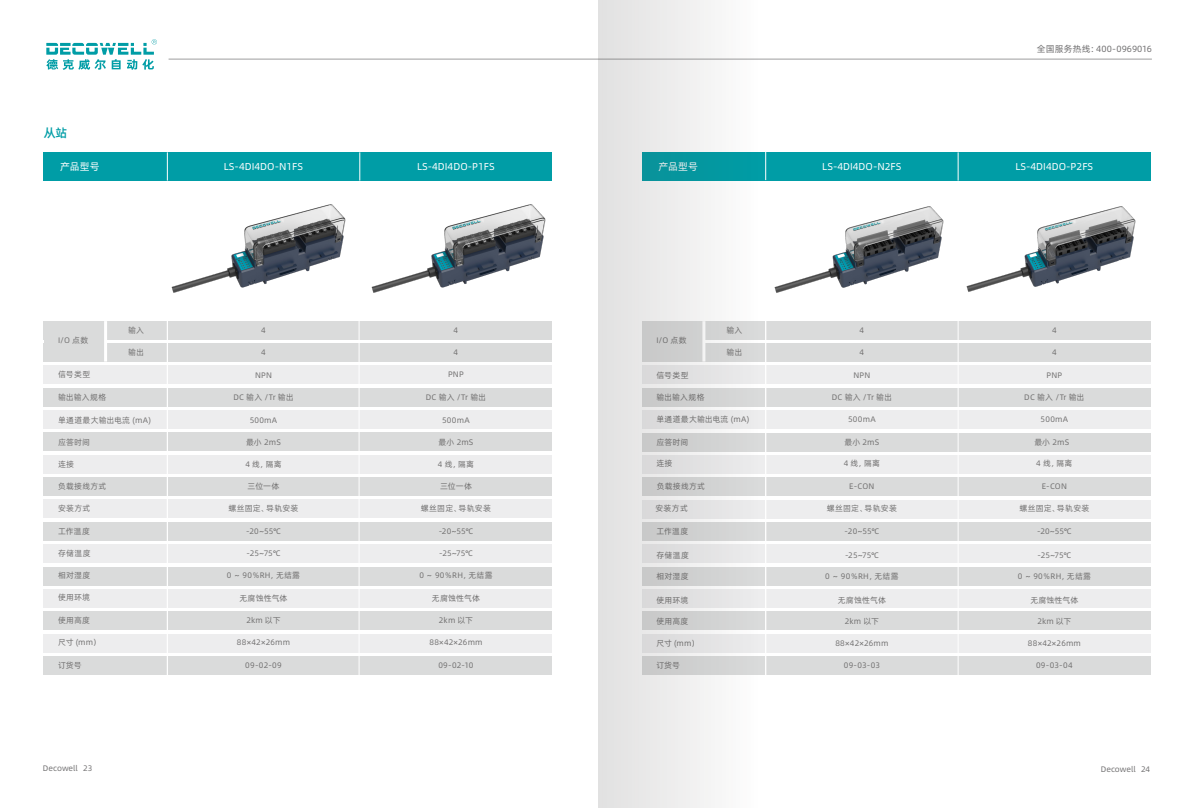
<style>
.page{position:relative;width:1191px;height:808px;background:#fff}
.page>*{position:absolute;margin:0;border:0;box-sizing:border-box;transform-origin:0 0}
.t1{font:12px "Alibaba Pu Hui Ti M";color:#009da6}
.t2{font:10px "Alibaba Pu Hui Ti R";color:#fff}
.t3{font:9px "Alibaba Pu Hui Ti R";letter-spacing:.005em;color:#717071}
.t4{font:8px "Alibaba Pu Hui Ti R";letter-spacing:.02em;color:#727171}
.t5{font:8px "Alibaba Pu Hui Ti R";letter-spacing:-.005em;color:#717071}
</style>
<div class="page">
<svg style="left:46px;top:39px;width:111px;height:31px"></svg>
<hr style="left:168px;top:59px;width:983px;height:1px;background:#9d9d9e">
<div style="left:44px;top:321px;width:508px;height:18px;background:#dadbdb"></div>
<div style="left:44px;top:343px;width:508px;height:19px;background:#dadbdb"></div>
<div style="left:44px;top:321px;width:62px;height:41px;background:#dadbdb"></div>
<div style="left:44px;top:152px;width:508px;height:29px;background:#009da6"></div>
<div style="left:44px;top:410px;width:508px;height:19px;background:#ededee"></div>
<div style="left:44px;top:366px;width:508px;height:18px;background:#ededee"></div>
<div style="left:44px;top:388px;width:508px;height:18px;background:#dadbdb"></div>
<div style="left:44px;top:545px;width:508px;height:18px;background:#ededee"></div>
<div style="left:44px;top:433px;width:508px;height:18px;background:#dadbdb"></div>
<div style="left:44px;top:455px;width:508px;height:18px;background:#ededee"></div>
<div style="left:44px;top:477px;width:508px;height:19px;background:#dadbdb"></div>
<div style="left:44px;top:500px;width:508px;height:18px;background:#ededee"></div>
<div style="left:44px;top:522px;width:508px;height:18px;background:#dadbdb"></div>
<div style="left:44px;top:567px;width:508px;height:18px;background:#dadbdb"></div>
<div style="left:44px;top:589px;width:508px;height:18px;background:#ededee"></div>
<div style="left:44px;top:612px;width:508px;height:18px;background:#dadbdb"></div>
<div style="left:44px;top:634px;width:508px;height:18px;background:#ededee"></div>
<div style="left:44px;top:656px;width:508px;height:18px;background:#dadbdb"></div>
<svg style="left:359px;top:152px;width:1px;height:29px"></svg>
<svg style="left:167px;top:152px;width:1px;height:29px"></svg>
<hr style="left:104px;top:321px;width:3px;height:41px;background:#fff">
<hr style="left:167px;top:319px;width:1px;height:400px;background:#fff">
<hr style="left:358px;top:319px;width:1px;height:400px;background:#fff">
<img style="left:171px;top:204px;width:175px;height:89px">
<img style="left:371px;top:204px;width:175px;height:89px">
<div style="left:642px;top:321px;width:508px;height:18px;background:#dadbdb"></div>
<div style="left:642px;top:343px;width:508px;height:19px;background:#dadbdb"></div>
<div style="left:642px;top:152px;width:508px;height:29px;background:#009da6"></div>
<div style="left:642px;top:411px;width:508px;height:18px;background:#ededee"></div>
<div style="left:642px;top:366px;width:508px;height:18px;background:#ededee"></div>
<div style="left:642px;top:388px;width:508px;height:18px;background:#dadbdb"></div>
<div style="left:642px;top:545px;width:508px;height:18px;background:#ededee"></div>
<div style="left:642px;top:433px;width:508px;height:18px;background:#dadbdb"></div>
<div style="left:642px;top:455px;width:508px;height:18px;background:#ededee"></div>
<div style="left:642px;top:478px;width:508px;height:18px;background:#dadbdb"></div>
<div style="left:642px;top:500px;width:508px;height:18px;background:#ededee"></div>
<div style="left:642px;top:522px;width:508px;height:18px;background:#dadbdb"></div>
<div style="left:642px;top:567px;width:508px;height:18px;background:#dadbdb"></div>
<div style="left:642px;top:589px;width:508px;height:19px;background:#ededee"></div>
<div style="left:642px;top:612px;width:508px;height:18px;background:#dadbdb"></div>
<div style="left:642px;top:634px;width:508px;height:18px;background:#ededee"></div>
<div style="left:642px;top:656px;width:508px;height:19px;background:#dadbdb"></div>
<svg style="left:957px;top:152px;width:1px;height:29px"></svg>
<svg style="left:765px;top:152px;width:1px;height:28px"></svg>
<hr style="left:765px;top:319px;width:1px;height:400px;background:#fff">
<hr style="left:957px;top:319px;width:1px;height:400px;background:#fff">
<img style="left:774px;top:206px;width:170px;height:87px">
<img style="left:966px;top:206px;width:170px;height:86px">
<svg style="left:598px;top:0;width:162px;height:808px"></svg>
<p class="t3" style="left:1037px;top:42px;width:117px">全国服务热线：400-0969016</p>
<h1 class="t1" style="left:44px;top:123px;width:25px">从站</h1>
<p class="t2" style="left:60px;top:159px;width:41px">产品型号</p>
<p class="t2" style="left:417px;top:159px;width:79px">LS-4DI4DO-P1FS</p>
<p class="t2" style="left:224px;top:159px;width:81px">LS-4DI4DO-N1FS</p>
<p class="t2" style="left:658px;top:159px;width:41px">产品型号</p>
<p class="t2" style="left:1015px;top:159px;width:79px">LS-4DI4DO-P2FS</p>
<p class="t2" style="left:822px;top:159px;width:81px">LS-4DI4DO-N2FS</p>
<p class="t4" style="left:58px;top:334px;width:32px">I/O 点数</p>
<p class="t4" style="left:58px;top:369px;width:34px">信号类型</p>
<p class="t4" style="left:128px;top:324px;width:17px">输入</p>
<p class="t4" style="left:128px;top:346px;width:17px">输出</p>
<p class="t4" style="left:261px;top:324px;width:6px">4</p>
<p class="t4" style="left:261px;top:346px;width:6px">4</p>
<p class="t4" style="left:255px;top:369px;width:18px">NPN</p>
<p class="t4" style="left:453px;top:324px;width:6px">4</p>
<p class="t4" style="left:453px;top:346px;width:6px">4</p>
<p class="t4" style="left:448px;top:369px;width:17px">PNP</p>
<p class="t4" style="left:58px;top:391px;width:50px">输出输入规格</p>
<p class="t4" style="left:426px;top:391px;width:62px">DC 输入 /Tr 输出</p>
<p class="t4" style="left:233px;top:391px;width:62px">DC 输入 /Tr 输出</p>
<p class="t4" style="left:58px;top:414px;width:95px">单通道最大输出电流 (mA)</p>
<p class="t4" style="left:58px;top:436px;width:33px">应答时间</p>
<p class="t4" style="left:250px;top:414px;width:29px">500mA</p>
<p class="t4" style="left:246px;top:436px;width:36px">最小 2mS</p>
<p class="t4" style="left:442px;top:414px;width:29px">500mA</p>
<p class="t4" style="left:438px;top:436px;width:36px">最小 2mS</p>
<p class="t4" style="left:726px;top:324px;width:17px">输入</p>
<p class="t4" style="left:726px;top:346px;width:17px">输出</p>
<p class="t4" style="left:1052px;top:324px;width:6px">4</p>
<p class="t4" style="left:1052px;top:346px;width:6px">4</p>
<p class="t4" style="left:859px;top:324px;width:6px">4</p>
<p class="t4" style="left:859px;top:346px;width:6px">4</p>
<p class="t4" style="left:853px;top:369px;width:18px">NPN</p>
<p class="t4" style="left:848px;top:413px;width:29px">500mA</p>
<p class="t4" style="left:656px;top:334px;width:32px">I/O 点数</p>
<p class="t4" style="left:656px;top:369px;width:34px">信号类型</p>
<p class="t4" style="left:656px;top:413px;width:95px">单通道最大输出电流 (mA)</p>
<p class="t4" style="left:656px;top:436px;width:33px">应答时间</p>
<p class="t4" style="left:1046px;top:369px;width:17px">PNP</p>
<p class="t4" style="left:656px;top:391px;width:50px">输出输入规格</p>
<p class="t4" style="left:1024px;top:391px;width:62px">DC 输入 /Tr 输出</p>
<p class="t4" style="left:831px;top:391px;width:62px">DC 输入 /Tr 输出</p>
<p class="t4" style="left:1040px;top:413px;width:29px">500mA</p>
<p class="t4" style="left:1034px;top:436px;width:36px">最小 2mS</p>
<p class="t4" style="left:844px;top:436px;width:36px">最小 2mS</p>
<p class="t4" style="left:58px;top:458px;width:18px">连接</p>
<p class="t4" style="left:245px;top:458px;width:38px">4 线，隔离</p>
<p class="t4" style="left:438px;top:458px;width:38px">4 线，隔离</p>
<p class="t4" style="left:58px;top:480px;width:50px">负载接线方式</p>
<p class="t4" style="left:247px;top:480px;width:33px">三位一体</p>
<p class="t4" style="left:440px;top:480px;width:33px">三位一体</p>
<p class="t4" style="left:58px;top:502px;width:34px">安装方式</p>
<p class="t4" style="left:228px;top:502px;width:71px">螺丝固定、导轨安装</p>
<p class="t4" style="left:421px;top:502px;width:71px">螺丝固定、导轨安装</p>
<p class="t4" style="left:656px;top:458px;width:18px">连接</p>
<p class="t4" style="left:655px;top:502px;width:34px">安装方式</p>
<p class="t4" style="left:656px;top:480px;width:50px">负载接线方式</p>
<p class="t4" style="left:843px;top:458px;width:38px">4 线，隔离</p>
<p class="t4" style="left:1036px;top:458px;width:38px">4 线，隔离</p>
<p class="t4" style="left:849px;top:480px;width:27px">E-CON</p>
<p class="t4" style="left:1041px;top:480px;width:27px">E-CON</p>
<p class="t4" style="left:827px;top:502px;width:71px">螺丝固定、导轨安装</p>
<p class="t4" style="left:1019px;top:502px;width:71px">螺丝固定、导轨安装</p>
<p class="t4" style="left:58px;top:525px;width:33px">工作温度</p>
<p class="t4" style="left:58px;top:547px;width:34px">存储温度</p>
<p class="t4" style="left:58px;top:569px;width:34px">相对湿度</p>
<p class="t4" style="left:58px;top:591px;width:34px">使用环境</p>
<p class="t4" style="left:58px;top:614px;width:34px">使用高度</p>
<p class="t4" style="left:58px;top:636px;width:44px">尺寸 (mm）</p>
<p class="t4" style="left:246px;top:525px;width:36px">-20~55℃</p>
<p class="t4" style="left:247px;top:547px;width:35px">-25~75℃</p>
<p class="t4" style="left:227px;top:569px;width:75px">0 ～ 90％RH，无结露</p>
<p class="t4" style="left:239px;top:592px;width:49px">无腐蚀性气体</p>
<p class="t4" style="left:246px;top:614px;width:36px">2km 以下</p>
<p class="t4" style="left:237px;top:636px;width:55px">88×42×26mm</p>
<p class="t4" style="left:439px;top:525px;width:36px">-20~55℃</p>
<p class="t4" style="left:439px;top:547px;width:35px">-25~75℃</p>
<p class="t4" style="left:419px;top:569px;width:75px">0 ～ 90％RH，无结露</p>
<p class="t4" style="left:432px;top:592px;width:49px">无腐蚀性气体</p>
<p class="t4" style="left:439px;top:614px;width:36px">2km 以下</p>
<p class="t4" style="left:429px;top:636px;width:55px">88×42×26mm</p>
<p class="t4" style="left:58px;top:659px;width:25px">订货号</p>
<p class="t4" style="left:438px;top:659px;width:37px">09-02-10</p>
<p class="t4" style="left:245px;top:659px;width:38px">09-02-09</p>
<p class="t4" style="left:656px;top:525px;width:33px">工作温度</p>
<p class="t4" style="left:656px;top:549px;width:34px">存储温度</p>
<p class="t4" style="left:656px;top:570px;width:34px">相对湿度</p>
<p class="t4" style="left:656px;top:594px;width:34px">使用环境</p>
<p class="t4" style="left:656px;top:615px;width:34px">使用高度</p>
<p class="t4" style="left:656px;top:637px;width:44px">尺寸 (mm）</p>
<p class="t4" style="left:656px;top:659px;width:25px">订货号</p>
<p class="t4" style="left:844px;top:525px;width:36px">-20~55℃</p>
<p class="t4" style="left:845px;top:549px;width:35px">-25~75℃</p>
<p class="t4" style="left:825px;top:570px;width:75px">0 ～ 90％RH，无结露</p>
<p class="t4" style="left:838px;top:594px;width:49px">无腐蚀性气体</p>
<p class="t4" style="left:845px;top:615px;width:36px">2km 以下</p>
<p class="t4" style="left:843px;top:659px;width:38px">09-03-03</p>
<p class="t4" style="left:835px;top:637px;width:55px">88×42×26mm</p>
<p class="t4" style="left:1037px;top:525px;width:36px">-20~55℃</p>
<p class="t4" style="left:1037px;top:549px;width:35px">-25~75℃</p>
<p class="t4" style="left:1017px;top:570px;width:75px">0 ～ 90％RH，无结露</p>
<p class="t4" style="left:1030px;top:594px;width:49px">无腐蚀性气体</p>
<p class="t4" style="left:1037px;top:615px;width:36px">2km 以下</p>
<p class="t4" style="left:1036px;top:659px;width:38px">09-03-04</p>
<p class="t4" style="left:1027px;top:637px;width:55px">88×42×26mm</p>
<p class="t5" style="left:43px;top:762px;width:51px">Decowell 23</p>
<p class="t5" style="left:1100px;top:763px;width:51px">Decowell 24</p>
</div>
